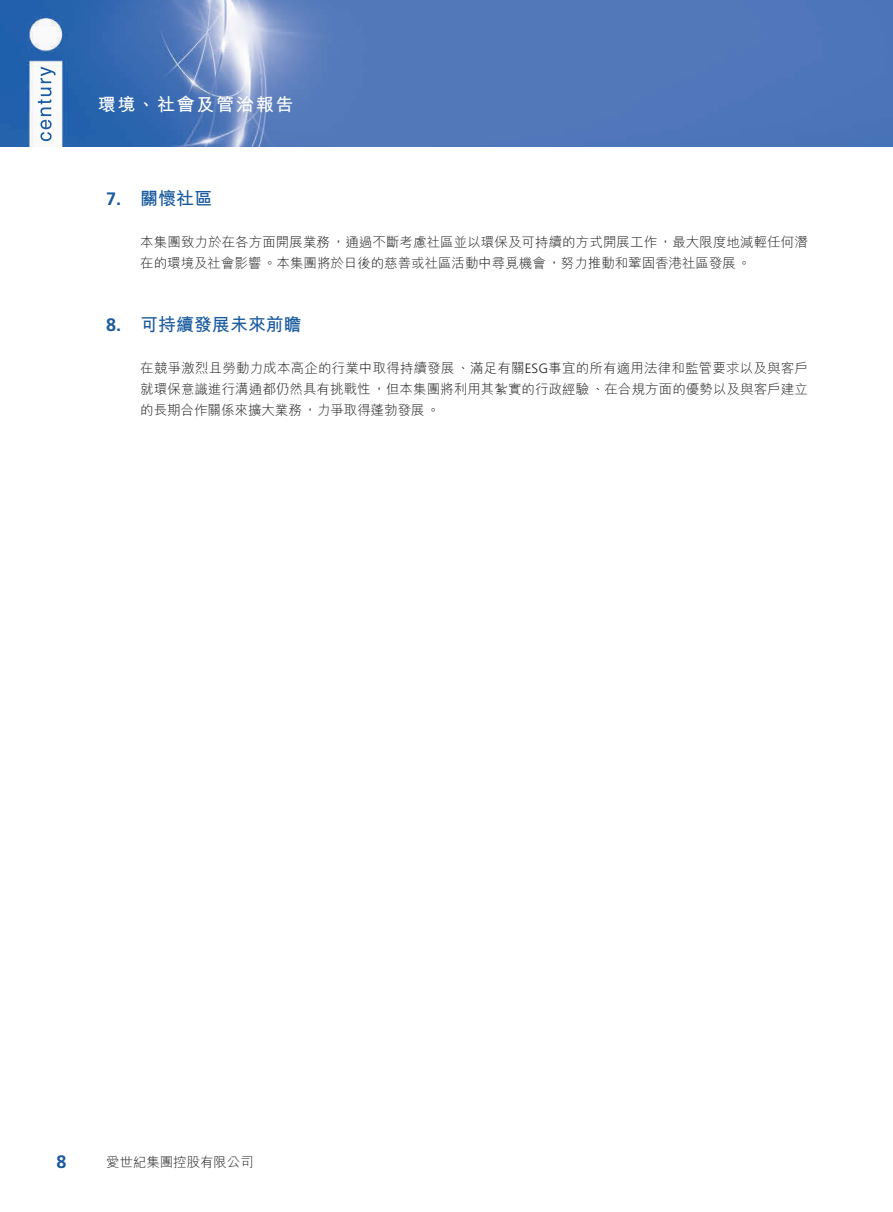
<style>
.page{position:relative;width:893px;height:1212px;background:#fff}
.page>*{position:absolute;margin:0;border:0;box-sizing:border-box;transform-origin:0 0}
.t1{font:700 18px "M Hei HK";letter-spacing:-.005em;color:#195a9f}
.t2{font:700 18px "M Hei HK";letter-spacing:.095em;color:#fff}
.t3{font:700 18px "Frutiger LT Std";color:#195a9f}
.t4{font:300 13.5px/21px "M Hei HK";letter-spacing:-.005em;color:#1c1c1b}
.s1{font-family:"Frutiger LT Std"}
</style>
<div class="page">
<img style="left:0;top:0;width:893px;height:146px">
<svg style="left:38px;top:67px;width:18px;height:74px"></svg>
<h1 class="t2" style="left:98px;top:92px;width:197px">環境、社會及管治報告</h1>
<h1 class="t1" style="left:106px;top:185px;width:107px"><span class="s1">7.</span> 關懷社區</h1>
<p class="t4" style="left:140px;top:231px;width:669px">本集團致力於在各方面開展業務，通過不斷考慮社區並以環保及可持續的方式開展工作，最大限度地減輕任何潛在的環境及社會影響。本集團將於日後的慈善或社區活動中尋覓機會，努力推動和鞏固香港社區發展。</p>
<h1 class="t1" style="left:106px;top:311px;width:197px"><span class="s1">8.</span> 可持續發展未來前瞻</h1>
<p class="t4" style="left:140px;top:357px;width:669px;text-align:justify">在競爭激烈且勞動力成本高企的行業中取得持續發展、滿足有關<span class="s1">ESG</span>事宜的所有適用法律和監管要求以及與客戶就環保意識進行溝通都仍然具有挑戰性，但本集團將利用其紮實的行政經驗、在合規方面的優勢以及與客戶建立的長期合作關係來擴大業務，力爭取得蓬勃發展。</p>
<h1 class="t3" style="left:57px;top:1151px;width:12px">8</h1>
<p class="t4" style="left:106px;top:1151px;width:149px">愛世紀集團控股有限公司</p>
</div>
